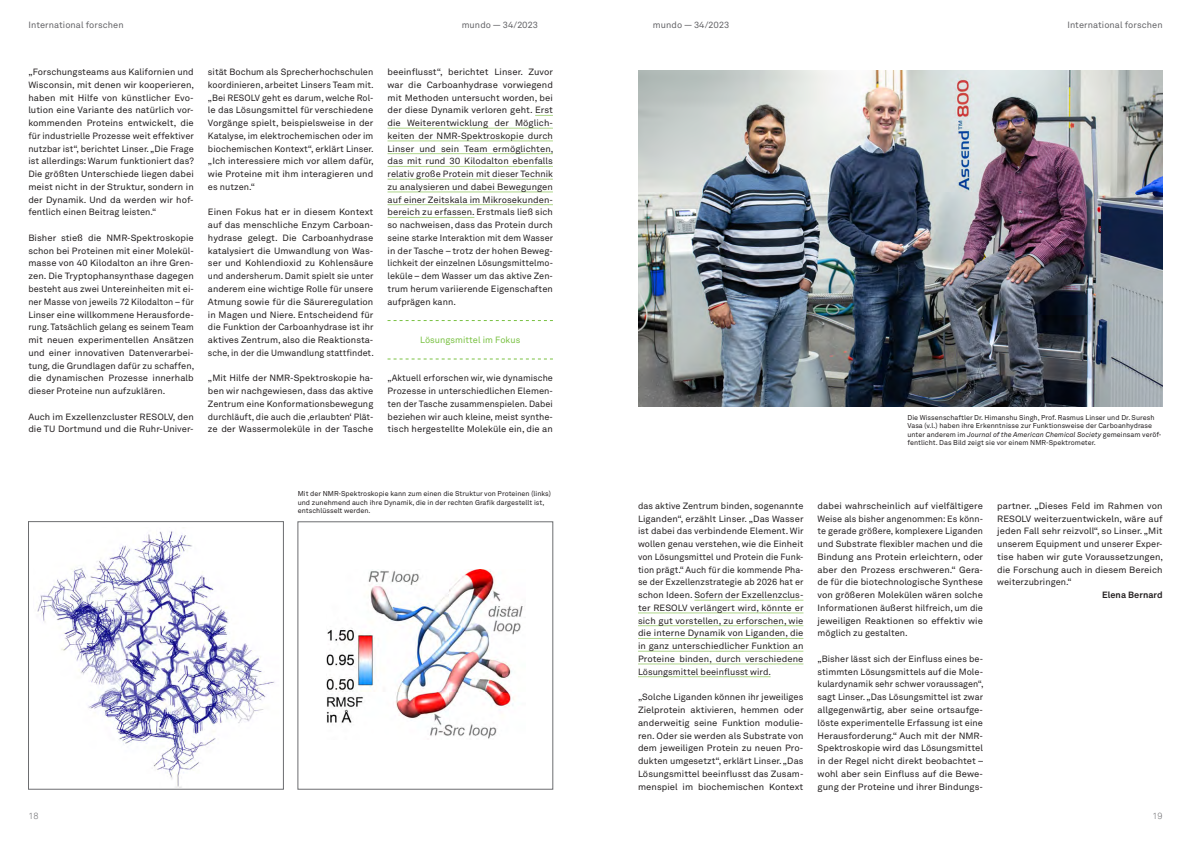
<style>
.page{position:relative;width:1191px;height:842px;background:#fff}
.page>*{position:absolute;margin:0;border:0;box-sizing:border-box;transform-origin:0 0}
.t1{font:9px/12.8px "Akkurat LL";letter-spacing:.005em;color:#231f20;text-align:justify}
.t2{font:9px "Akkurat LL";letter-spacing:.01em;color:#636366}
.t3{font:9px "Akkurat LL";letter-spacing:.005em;color:#79c142}
.t4{font:700 9px "Akkurat LL";letter-spacing:.005em;color:#231f20}
.t5{font:300 9px "Akkurat";color:#636366}
.t6{font:7px/8.5px "Akkurat LL";letter-spacing:.005em;color:#231f20}
.s1{font-style:italic}
</style>
<div class="page">
<img style="left:326px;top:569px;width:197px;height:170px">
<img style="left:37px;top:531px;width:238px;height:256px">
<div style="left:28px;top:521px;width:255px;height:268px;border:1px solid #6c6d70"></div>
<img style="left:638px;top:71px;width:524px;height:336px">
<svg style="left:535px;top:115px;width:18px;height:1px"></svg>
<hr style="left:387px;top:128px;width:166px;height:1px;background:#aed589">
<hr style="left:387px;top:140px;width:166px;height:1px;background:#aed589">
<hr style="left:387px;top:153px;width:166px;height:1px;background:#aed589">
<hr style="left:387px;top:166px;width:166px;height:1px;background:#aed589">
<hr style="left:387px;top:179px;width:166px;height:1px;background:#aed589">
<hr style="left:387px;top:192px;width:166px;height:1px;background:#aed589">
<hr style="left:387px;top:204px;width:166px;height:1px;background:#aed589">
<hr style="left:387px;top:217px;width:87px;height:1px;background:#aed589">
<svg style="left:387px;top:320px;width:166px;height:1px"></svg>
<svg style="left:387px;top:359px;width:166px;height:1px"></svg>
<hr style="left:694px;top:600px;width:109px;height:1px;background:#aed589">
<hr style="left:638px;top:612px;width:165px;height:1px;background:#aed589">
<hr style="left:638px;top:625px;width:165px;height:1px;background:#aed589">
<hr style="left:638px;top:638px;width:165px;height:1px;background:#aed589">
<hr style="left:638px;top:651px;width:165px;height:1px;background:#aed589">
<hr style="left:638px;top:663px;width:165px;height:1px;background:#aed589">
<hr style="left:638px;top:676px;width:132px;height:1px;background:#aed589">
<p class="t2" style="left:28px;top:19px;width:97px">International forschen</p>
<p class="t2" style="left:462px;top:19px;width:78px">mundo — 34/2023</p>
<p class="t2" style="left:1067px;top:19px;width:97px">International forschen</p>
<p class="t2" style="left:653px;top:19px;width:78px">mundo — 34/2023</p>
<p class="t1" style="left:28px;top:65px;width:167px">„Forschungsteams aus Kalifornien und Wisconsin, mit denen wir kooperieren, haben mit Hilfe von künstlicher Evo&shy;lution eine Variante des natürlich vor&shy;kommenden Proteins entwickelt, die für industrielle Prozesse weit effektiver nutzbar ist“, berichtet Linser. „Die Frage ist allerdings: Warum funktioniert das?<br>Die größten Unterschiede liegen dabei meist nicht in der Struktur, sondern in der Dynamik. Und da werden wir hof&shy;fentlich einen Beitrag leisten.“</p>
<p class="t1" style="left:28px;top:231px;width:167px">Bisher stieß die NMR-Spektroskopie schon bei Proteinen mit einer Molekül&shy;masse von 40 Kilodalton an ihre Gren&shy;zen. Die Tryptophansynthase dagegen besteht aus zwei Untereinheiten mit ei&shy;ner Masse von jeweils 72 Kilodalton – für Linser eine willkommene Herausforde&shy;rung. Tatsächlich gelang es seinem Team mit neuen experimentellen Ansätzen und einer innovativen Datenverarbei&shy;tung, die Grundlagen dafür zu schaffen, die dynamischen Prozesse innerhalb dieser Proteine nun aufzuklären.</p>
<p class="t1" style="left:28px;top:410px;width:167px">Auch im Exzellenzcluster RESOLV, den die TU Dortmund und die Ruhr-Univer-</p>
<p class="t1" style="left:208px;top:65px;width:167px">sität Bochum als Sprecherhochschulen koordinieren, arbeitet Linsers Team mit. „Bei RESOLV geht es darum, welche Rol&shy;le das Lösungsmittel für verschiedene Vorgänge spielt, beispielsweise in der Katalyse, im elektrochemischen oder im biochemischen Kontext“, erklärt Linser. „Ich interessiere mich vor allem dafür, wie Proteine mit ihm interagieren und es nutzen.“</p>
<p class="t1" style="left:208px;top:205px;width:167px">Einen Fokus hat er in diesem Kontext auf das menschliche Enzym Carboan&shy;hydrase gelegt. Die Carboanhydrase katalysiert die Umwandlung von Was&shy;ser und Kohlendioxid zu Kohlensäure und andersherum. Damit spielt sie unter anderem eine wichtige Rolle für unsere Atmung sowie für die Säureregulation in Magen und Niere. Entscheidend für die Funktion der Carboanhydrase ist ihr aktives Zentrum, also die Reaktionsta&shy;sche, in der die Umwandlung stattfindet.</p>
<p class="t1" style="left:208px;top:371px;width:167px">„Mit Hilfe der NMR-Spektroskopie ha&shy;ben wir nachgewiesen, dass das aktive Zentrum eine Konformationsbewegung durchläuft, die auch die ‚erlaubten‘ Plät&shy;ze der Wassermoleküle in der Tasche</p>
<p class="t1" style="left:387px;top:65px;width:167px">beeinflusst“, berichtet Linser. Zuvor war die Carboanhydrase vorwiegend mit Methoden untersucht worden, bei der diese Dynamik verloren geht. Erst die Weiterentwicklung der Möglich&shy;keiten der NMR-Spektroskopie durch Linser und sein Team ermöglichten, das mit rund 30 Kilodalton ebenfalls relativ große Protein mit dieser Technik zu analysieren und dabei Bewegungen auf einer Zeitskala im Mikrosekunden&shy;bereich zu erfassen. Erstmals ließ sich so nachweisen, dass das Protein durch seine starke Interaktion mit dem Wasser in der Tasche – trotz der hohen Beweg&shy;lichkeit der einzelnen Lösungsmittelmo&shy;leküle – dem Wasser um das aktive Zen&shy;trum herum variierende Eigenschaften aufprägen kann.</p>
<p class="t3" style="left:420px;top:333px;width:102px">Lösungsmittel im Fokus</p>
<p class="t1" style="left:387px;top:371px;width:167px">„Aktuell erforschen wir, wie dynamische Prozesse in unterschiedlichen Elemen&shy;ten der Tasche zusammenspielen. Dabei beziehen wir auch kleine, meist synthe&shy;tisch hergestellte Moleküle ein, die an</p>
<p class="t6" style="left:298px;top:489px;width:254px">Mit der NMR-Spektroskopie kann zum einen die Struktur von Proteinen (links) und zunehmend auch ihre Dynamik, die in der rechten Grafik dargestellt ist, entschlüsselt werden.</p>
<p class="t6" style="left:907px;top:412px;width:255px">Die Wissenschaftler Dr. Himanshu Singh, Prof. Rasmus Linser und Dr. Suresh Vasa (v.l.) haben ihre Erkenntnisse zur Funktionsweise der Carboanhydrase unter anderem im <span class="s1">Journal of the American Chemical Society</span> gemeinsam veröf&shy;fentlicht. Das Bild zeigt sie vor einem NMR-Spektrometer.</p>
<p class="t1" style="left:638px;top:499px;width:167px">das aktive Zentrum binden, sogenannte Liganden“, erzählt Linser. „Das Wasser ist dabei das verbindende Element. Wir wollen genau verstehen, wie die Einheit von Lösungsmittel und Protein die Funk&shy;tion prägt.“ Auch für die kommende Pha&shy;se der Exzellenzstrategie ab 2026 hat er schon Ideen. Sofern der Exzellenzclus&shy;ter RESOLV verlängert wird, könnte er sich gut vorstellen, zu erforschen, wie die interne Dynamik von Liganden, die in ganz unterschiedlicher Funktion an Proteine binden, durch verschiedene Lösungsmittel beeinflusst wird.</p>
<p class="t1" style="left:638px;top:690px;width:167px">„Solche Liganden können ihr jeweiliges Zielprotein aktivieren, hemmen oder anderweitig seine Funktion modulie&shy;ren. Oder sie werden als Substrate von dem jeweiligen Protein zu neuen Pro&shy;dukten umgesetzt“, erklärt Linser. „Das Lösungsmittel beeinflusst das Zusam&shy;menspiel im biochemischen Kontext</p>
<p class="t1" style="left:817px;top:499px;width:167px">dabei wahrscheinlich auf vielfältigere Weise als bisher angenommen: Es könn&shy;te gerade größere, komplexere Liganden und Substrate flexibler machen und die Bindung ans Protein erleichtern, oder aber den Prozess erschweren.“ Gera&shy;de für die biotechnologische Synthese von größeren Molekülen wären solche Informationen äußerst hilfreich, um die jeweiligen Reaktionen so effektiv wie möglich zu gestalten.</p>
<p class="t1" style="left:817px;top:652px;width:168px">„Bisher lässt sich der Einfluss eines be&shy;stimmten Lösungsmittels auf die Mole&shy;kulardynamik sehr schwer voraussagen“, sagt Linser. „Das Lösungsmittel ist zwar allgegenwärtig, aber seine ortsaufge&shy;löste experimentelle Erfassung ist eine Herausforderung.“ Auch mit der NMR-Spektroskopie wird das Lösungsmittel in der Regel nicht direkt beobachtet – wohl aber sein Einfluss auf die Bewe&shy;gung der Proteine und ihrer Bindungs-</p>
<p class="t1" style="left:997px;top:499px;width:167px">partner. „Dieses Feld im Rahmen von RESOLV weiterzuentwickeln, wäre auf jeden Fall sehr reizvoll“, so Linser. „Mit unserem Equipment und unserer Exper&shy;tise haben wir gute Voraussetzungen, die Forschung auch in diesem Bereich weiterzubringen.“</p>
<p class="t4" style="left:1102px;top:588px;width:62px">Elena Bernard</p>
<p class="t5" style="left:28px;top:811px;width:12px">18</p>
<p class="t5" style="left:1152px;top:811px;width:12px">19</p>
</div>
